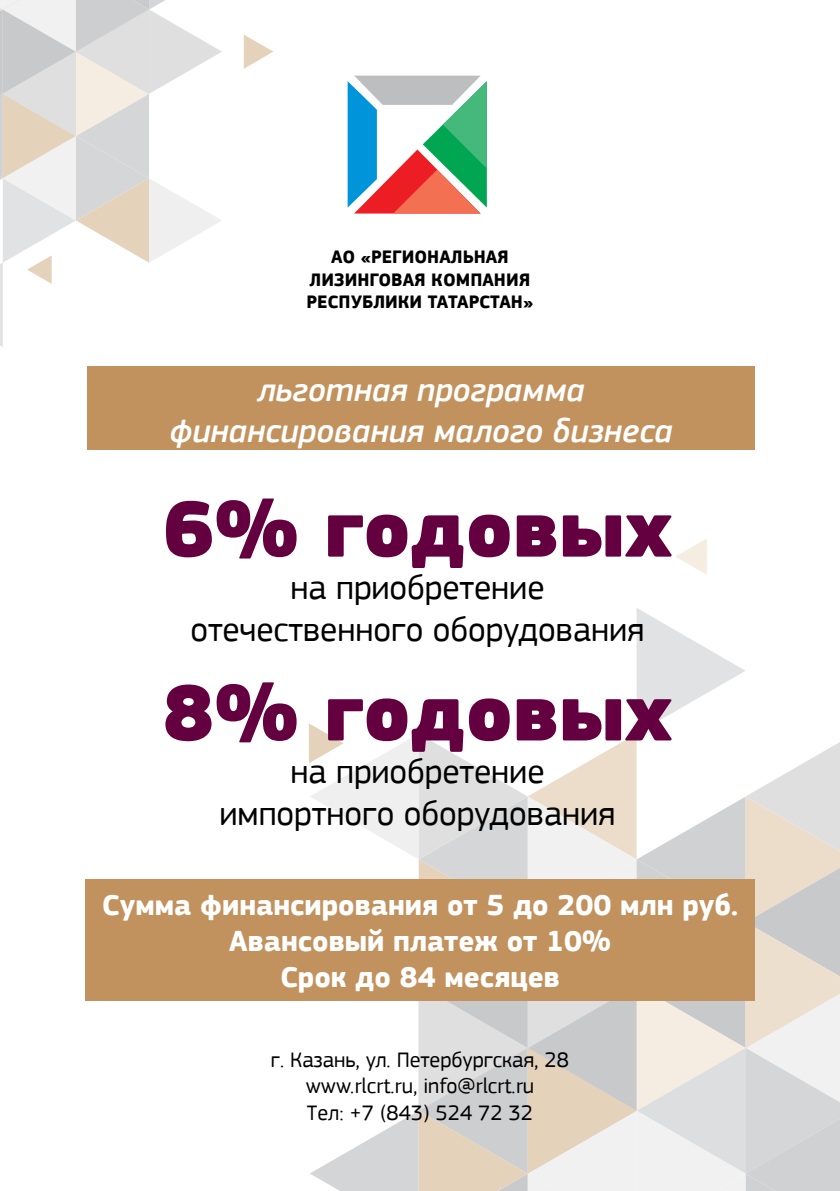
<style>
.page{position:relative;width:840px;height:1191px;background:#fff}
.page>*{position:absolute;margin:0;border:0;box-sizing:border-box;transform-origin:0 0}
.t1{font:900 83px "PF Square Sans Pro";color:#640040}
.t2{font:35px/42px "PF Square Sans Pro";color:#000;text-align:center}
.t3{font:italic 500 34px/40.8px "PF Square Sans Pro";color:#fff;text-align:center}
.t4{font:700 30px/36px "PF Square Sans Pro";color:#fff;text-align:center}
.t5{font:22px/26.4px "PF Square Sans Pro";color:#000;text-align:center}
.t6{font:700 18.6px/22.4px "PF Square Sans Pro";color:#000;text-align:center}
</style>
<div class="page">
<svg style="left:676px;top:539px;width:30px;height:35px"></svg>
<svg style="left:293px;top:608px;width:546px;height:583px"></svg>
<svg style="left:244px;top:35px;width:29px;height:34px"></svg>
<svg style="left:0;top:0;width:222px;height:347px"></svg>
<svg style="left:347px;top:76px;width:139px;height:137px"></svg>
<div style="left:87px;top:367px;width:667px;height:83px;background:#c1925d"></div>
<div style="left:85px;top:878px;width:669px;height:122px;background:#c1925d"></div>
<p class="t6" style="left:306px;top:247px;width:228px">АО «РЕГИОНАЛЬНАЯ<br>ЛИЗИНГОВАЯ КОМПАНИЯ<br>РЕСПУБЛИКИ ТАТАРСТАН»</p>
<p class="t3" style="left:169px;top:370px;width:504px">льготная программа финансирования малого бизнеса</p>
<h1 class="t1" style="left:163px;top:477px;width:510px">6% годовых</h1>
<p class="t2" style="left:190px;top:566px;width:455px">на приобретение отечественного оборудования</p>
<h1 class="t1" style="left:163px;top:661px;width:510px">8% годовых</h1>
<p class="t2" style="left:219px;top:750px;width:397px">на приобретение импортного оборудования</p>
<p class="t4" style="left:102px;top:888px;width:637px">Сумма финансирования от 5 до 200 млн руб.<br>Авансовый платеж от 10%<br>Срок до 84 месяцев</p>
<p class="t5" style="left:271px;top:1046px;width:299px">г. Казань, ул. Петербургская, 28 www.rlcrt.ru, info@rlcrt.ru<br>Тел: +7 (843) 524 72 32</p>
</div>
